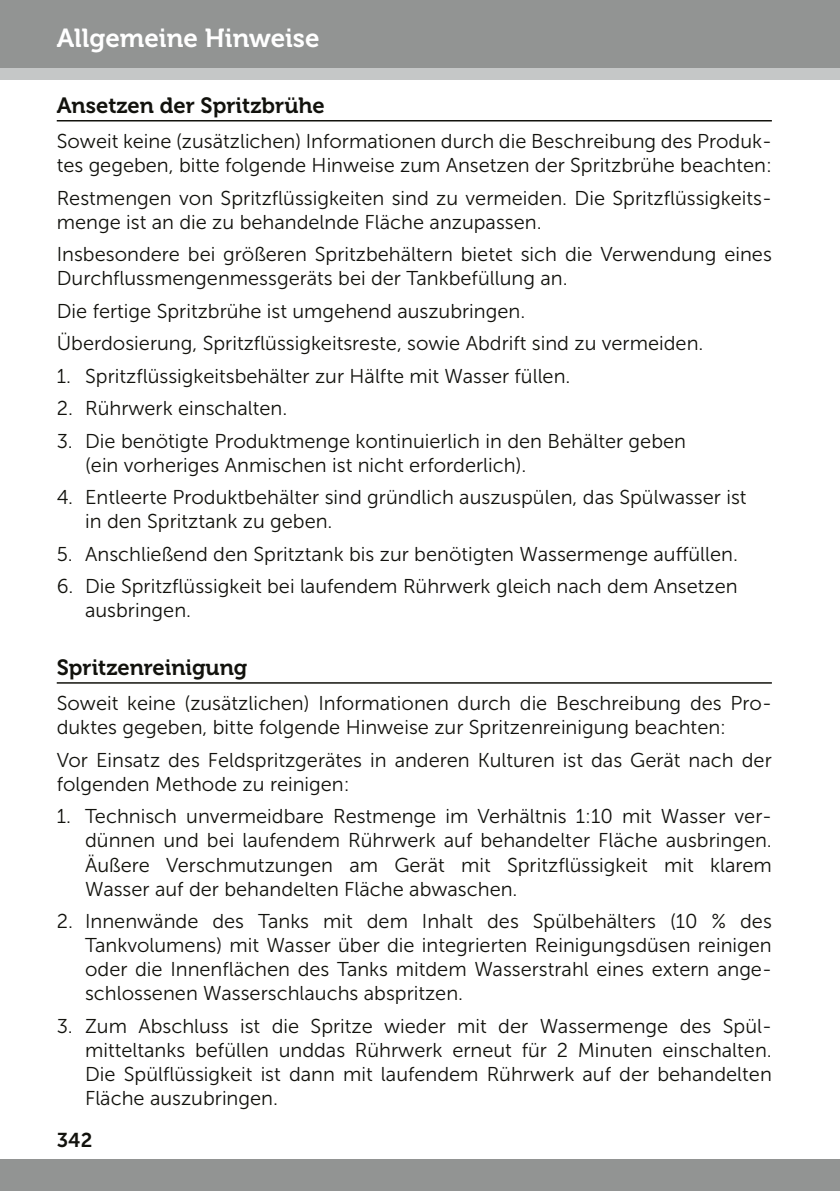
<style>
.page{position:relative;width:840px;height:1191px;background:#fff}
.page>*{position:absolute;margin:0;border:0;box-sizing:border-box;transform-origin:0 0}
.t1{font:26px "Museo 700";color:#fff}
.t2{font:22px "Museo 700";color:#12120d}
.t3{font:20px/24px "Museo Sans 300";color:#12120d}
.t4{font:20px "Museo Sans 700";color:#12120d}
</style>
<div class="page">
<div style="left:0;top:0;width:839px;height:68px;background:#929493"></div>
<div style="left:0;top:68px;width:839px;height:11px;background:#c5c7c7"></div>
<div style="left:0;top:1159px;width:839px;height:32px;background:#929493"></div>
<hr style="left:57px;top:120px;width:714px;height:1px;background:#12120d">
<hr style="left:57px;top:682px;width:714px;height:1px;background:#12120d">
<h1 class="t1" style="left:57px;top:24px;width:264px">Allgemeine Hinweise</h1>
<p class="t2" style="left:57px;top:93px;width:269px">Ansetzen der Spritzbrühe</p>
<p class="t3" style="left:57px;top:129px;width:716px">Soweit keine (zusätzlichen) Informationen durch die Beschreibung des Produk&shy;tes gegeben, bitte folgende Hinweise zum Ansetzen der Spritzbrühe beachten:</p>
<p class="t3" style="left:57px;top:186px;width:716px">Restmengen von Spritzflüssigkeiten sind zu vermeiden. Die Spritzflüssigkeits&shy;menge ist an die zu behandelnde Fläche anzupassen.</p>
<p class="t3" style="left:57px;top:242px;width:716px">Insbesondere bei größeren Spritzbehältern bietet sich die Verwendung eines<br>Durchflussmengenmessgeräts bei der Tankbefüllung an.</p>
<p class="t3" style="left:57px;top:295px;width:648px;line-height:32.4px">Die fertige Spritzbrühe ist umgehend auszubringen.<br>Überdosierung, Spritzflüssigkeitsreste, sowie Abdrift sind zu vermeiden.</p>
<p class="t3" style="left:57px;top:364px;width:515px">1. Spritzflüssigkeitsbehälter zur Hälfte mit Wasser füllen.</p>
<p class="t3" style="left:57px;top:396px;width:232px">2. Rührwerk einschalten.</p>
<p class="t3" style="left:85px;top:429px;width:602px;text-indent:-28px">3. Die benötigte Produktmenge kontinuierlich in den Behälter geben (ein vorheriges Anmischen ist nicht erforderlich).</p>
<p class="t3" style="left:85px;top:485px;width:662px;text-indent:-28px">4. Entleerte Produktbehälter sind gründlich auszuspülen, das Spülwasser ist in den Spritztank zu geben.</p>
<p class="t3" style="left:57px;top:542px;width:682px">5. Anschließend den Spritztank bis zur benötigten Wassermenge auffüllen.</p>
<p class="t3" style="left:85px;top:574px;width:653px;text-indent:-28px">6. Die Spritzflüssigkeit bei laufendem Rührwerk gleich nach dem Ansetzen ausbringen.</p>
<p class="t2" style="left:57px;top:655px;width:192px">Spritzenreinigung</p>
<p class="t3" style="left:57px;top:691px;width:716px">Soweit keine (zusätzlichen) Informationen durch die Beschreibung des Pro&shy;duktes gegeben, bitte folgende Hinweise zur Spritzenreinigung beachten:</p>
<p class="t3" style="left:57px;top:748px;width:716px">Vor Einsatz des Feldspritzgerätes in anderen Kulturen ist das Gerät nach der folgenden Methode zu reinigen:</p>
<p class="t3" style="left:85px;top:804px;width:688px;text-align:justify;text-indent:-28px">1. Technisch unvermeidbare Restmenge im Verhältnis 1:10 mit Wasser ver&shy;dünnen und bei laufendem Rührwerk auf behandelter Fläche ausbringen.<br>Äußere Verschmutzungen am Gerät mit Spritzflüssigkeit mit klarem Wasser auf der behandelten Fläche abwaschen.</p>
<p class="t3" style="left:85px;top:909px;width:688px;text-align:justify;text-indent:-28px">2. Innenwände des Tanks mit dem Inhalt des Spülbehälters (10 % des Tankvolumens) mit Wasser über die integrierten Reinigungsdüsen reinigen oder die Innenflächen des Tanks mitdem Wasserstrahl eines extern ange&shy;schlossenen Wasserschlauchs abspritzen.</p>
<p class="t3" style="left:85px;top:1013px;width:688px;text-align:justify;text-indent:-28px">3. Zum Abschluss ist die Spritze wieder mit der Wassermenge des Spül&shy;mitteltanks befüllen unddas Rührwerk erneut für 2 Minuten einschalten.<br>Die Spülflüssigkeit ist dann mit laufendem Rührwerk auf der behandelten Fläche auszubringen.</p>
<p class="t4" style="left:57px;top:1129px;width:37px">342</p>
</div>
